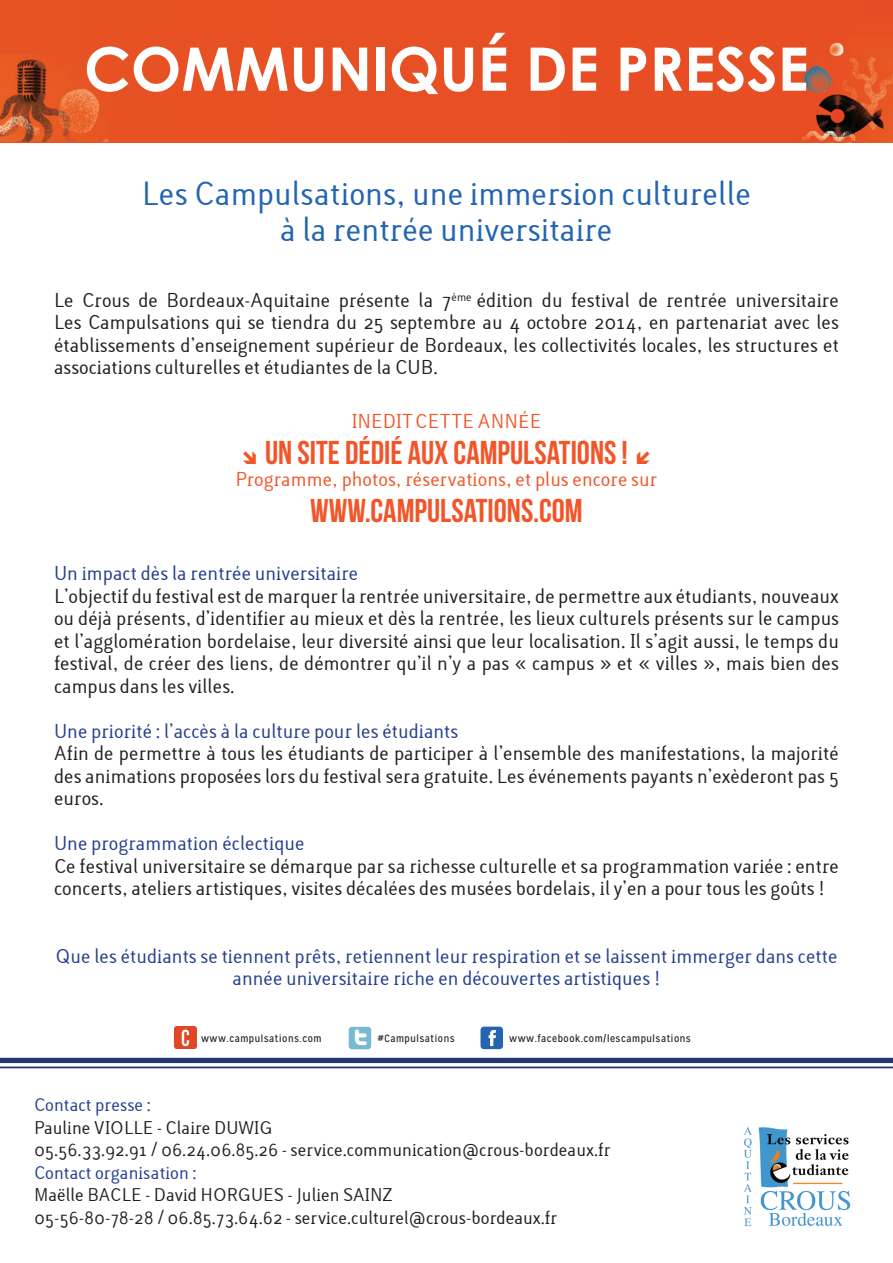
<style>
.page{position:relative;width:893px;height:1263px;background:#fff}
.page>*{position:absolute;margin:0;border:0;box-sizing:border-box;transform-origin:0 0}
.t1{font:700 60px "Century Gothic";color:#fff}
.t2{font:33px "Bebas Neue";color:#f1562a}
.t3{font:30px/36px "Lacuna";color:#2365b1;text-align:center}
.t4{font:18px/22.5px "Lacuna";color:#231f20;text-align:justify}
.t5{font:18px/22.5px "Lacuna";color:#253f8e;text-align:center}
.t6{font:18px "Lacuna";color:#f1562a}
.t7{font:16.5px/22.5px "Lacuna";color:#231f20}
.t8{font:16.5px "Lacuna";color:#253f8e}
.t9{font:10.5px "Mission Gothic";letter-spacing:.05em;color:#231f20}
</style>
<div class="page">
<div style="left:0;top:0;width:893px;height:142px;background:#e74f24"></div>
<img style="left:802px;top:43px;width:91px;height:99px">
<div style="left:480px;top:1026px;width:23px;height:23px;background:#2365b1;border-radius:3px"></div>
<svg style="left:488px;top:1030px;width:8px;height:16px"></svg>
<div style="left:349px;top:1027px;width:22px;height:22px;background:#77bbd3;border-radius:3px"></div>
<svg style="left:355px;top:1029px;width:12px;height:16px"></svg>
<img style="left:174px;top:1027px;width:23px;height:21px">
<img style="left:743px;top:1127px;width:108px;height:100px">
<div style="left:0;top:1058px;width:893px;height:5px;background:#213871"></div>
<hr style="left:0;top:1066px;width:893px;height:2px;background:#213871">
<img style="left:0;top:54px;width:108px;height:87px">
<svg style="left:844px;top:43px;width:49px;height:22px"></svg>
<h1 class="t1" style="left:84px;top:23px;width:726px">COMMUNIQUÉ DE PRESSE</h1>
<h3 class="t3" style="left:142px;top:177px;width:611px">Les Campulsations, une immersion culturelle à la rentrée universitaire</h3>
<p class="t4" style="left:54px;top:289px;width:786px">Le Crous de Bordeaux-Aquitaine présente la 7<sup>ème</sup> édition du festival de rentrée universitaire Les Campulsations qui se tiendra du 25 septembre au 4 octobre 2014, en partenariat avec les établissements d’enseignement supérieur de Bordeaux, les collectivités locales, les structures et associations culturelles et étudiantes de la CUB.</p>
<p class="t6" style="left:352px;top:410px;width:76px">INEDIT cette</p>
<p class="t6" style="left:478px;top:410px;width:14px">ann</p>
<p class="t6" style="left:518px;top:410px;width:21px">ée</p>
<h2 class="t2" style="left:265px;top:434px;width:364px">UN SITE DÉDIÉ AUX CAMPULSATIONS !</h2>
<p class="t6" style="left:236px;top:468px;width:423px">Programme, photos, réservations, et plus encore sur</p>
<h2 class="t2" style="left:310px;top:492px;width:274px">WWW.CAMPULSATIONS.COM</h2>
<p class="t5" style="left:54px;top:562px;width:306px">Un impact dès la rentrée universitaire</p>
<p class="t4" style="left:54px;top:585px;width:787px">L’objectif du festival est de marquer la rentrée universitaire, de permettre aux étudiants, nouveaux ou déjà présents, d’identifier au mieux et dès la rentrée, les lieux culturels présents sur le campus et l’agglomération bordelaise, leur diversité ainsi que leur localisation. Il s’agit aussi, le temps du festival, de créer des liens, de démontrer qu’il n’y a pas « campus » et « villes », mais bien des campus dans les villes.</p>
<p class="t5" style="left:54px;top:720px;width:406px">Une priorité : l’accès à la culture pour les étudiants</p>
<p class="t4" style="left:54px;top:742px;width:786px">Afin de permettre à tous les étudiants de participer à l’ensemble des manifestations, la majorité des animations proposées lors du festival sera gratuite. Les événements payants n’exèderont pas 5 euros.</p>
<p class="t5" style="left:54px;top:832px;width:252px">Une programmation éclectique</p>
<p class="t4" style="left:54px;top:855px;width:786px">Ce festival universitaire se démarque par sa richesse culturelle et sa programmation variée : entre concerts, ateliers artistiques, visites décalées des musées bordelais, il y’en a pour tous les goûts !</p>
<p class="t5" style="left:55px;top:945px;width:784px">Que les étudiants se tiennent prêts, retiennent leur respiration et se laissent immerger dans cette année universitaire riche en découvertes artistiques !</p>
<p class="t9" style="left:201px;top:1032px;width:122px">www.campulsations.com</p>
<p class="t9" style="left:377px;top:1032px;width:79px">#Campulsations</p>
<p class="t9" style="left:509px;top:1032px;width:183px">www.facebook.com/lescampulsations</p>
<p class="t8" style="left:34px;top:1095px;width:118px">Contact presse :</p>
<p class="t7" style="left:34px;top:1117px;width:578px">Pauline VIOLLE - Claire DUWIG<br>05.56.33.92.91 / 06.24.06.85.26 - service.communication@crous-bordeaux.fr</p>
<p class="t8" style="left:34px;top:1162px;width:164px">Contact organisation :</p>
<p class="t7" style="left:34px;top:1184px;width:525px">Maëlle BACLE - David HORGUES - Julien SAINZ<br>05-56-80-78-28 / 06.85.73.64.62 - service.culturel@crous-bordeaux.fr</p>
</div>
